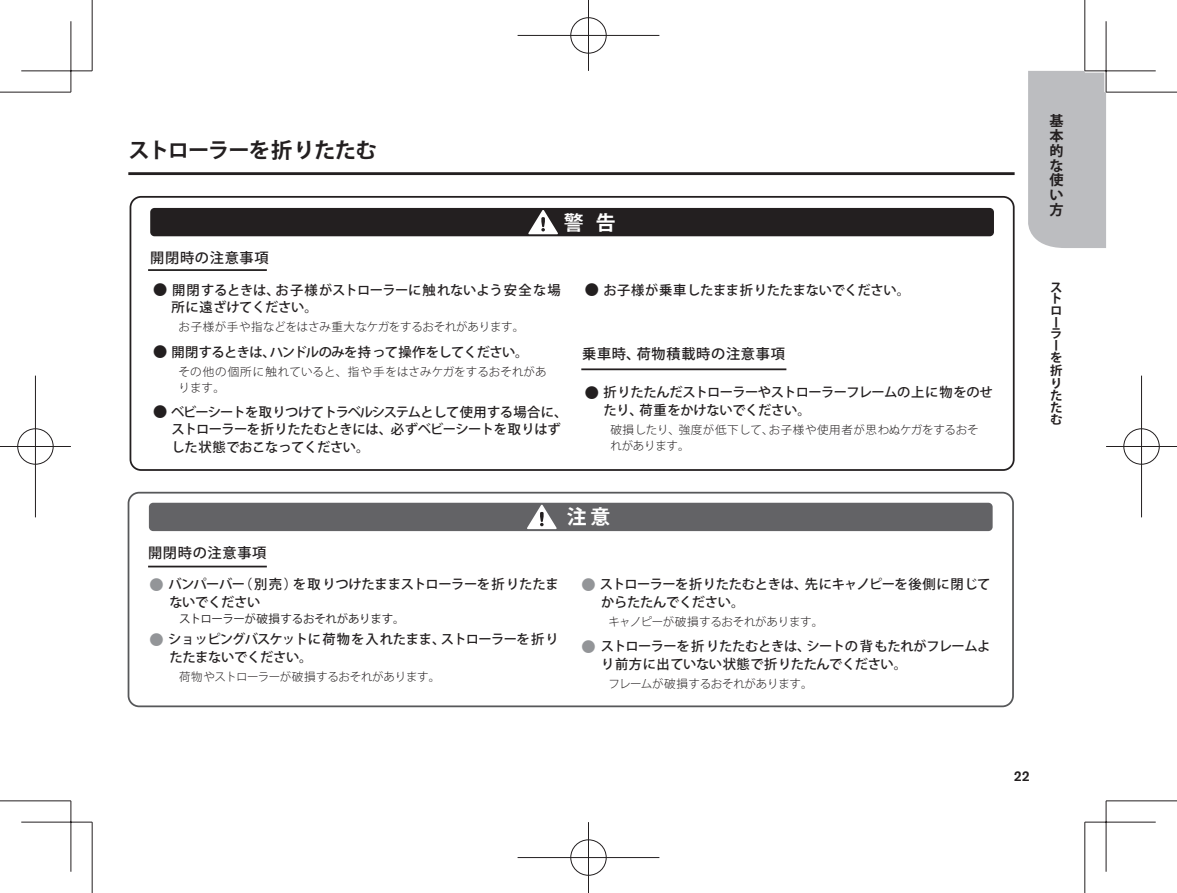
<style>
.page{position:relative;width:1177px;height:893px;background:#fff}
.page>*{position:absolute;margin:0;border:0;box-sizing:border-box;transform-origin:0 0}
.t1{font:700 21.25px "Koz Go Pro";letter-spacing:-.05em;color:#231f20}
.t2{font:700 19.75px "Koz Go Pro";color:#fff}
.t3{font:500 14.25px "Koz Go Pro";letter-spacing:.05em;color:#231f20}
.t4{font:700 14.25px/15px "Koz Go Pro";color:#231f20;text-align:justify}
.t5{font:500 14.25px "Akzidenz Grotesk Pro";color:#231f20}
.t6{font:500 13.25px/17.2px "Koz Go Pro";letter-spacing:-.025em;color:#231f20}
.t7{font:500 13.25px "Koz Go Pro";letter-spacing:-.045em;color:#231f20}
.t8{font:700 12.5px/12px "Koz Go Pro";color:#231f20}
.t9{font:300 11.5px "Koz Go Pro";letter-spacing:-.025em;color:#231f20}
.t10{font:300 11.5px/16px "Koz Go Pro";letter-spacing:.01em;color:#231f20}
.t11{font:300 11.5px/16px "Koz Go Pro";color:#231f20}
.t12{font:11.5px "Koz Go Pro";letter-spacing:-.025em;color:#231f20}
.s1{font-weight:700;font-size:14.25px}
.s2{font-weight:700;font-size:14.25px;color:#939598}
</style>
<div class="page">
<div style="left:1028px;top:71px;width:78px;height:177px;background:#bcbdc0"></div>
<hr style="left:581px;top:368px;width:205px;height:2px;background:#231f20">
<hr style="left:128px;top:172px;width:886px;height:3px;background:#231f20">
<div style="left:130px;top:196px;width:884px;height:275px;border:2px solid #231f20;border-radius:11px"></div>
<div style="left:150px;top:208px;width:843px;height:28px;background:#231f20;border-radius:4px"></div>
<svg style="left:528px;top:210px;width:30px;height:24px"></svg>
<svg style="left:541px;top:217px;width:4px;height:10px"></svg>
<hr style="left:148px;top:566px;width:119px;height:1px;background:#231f20">
<div style="left:128px;top:492px;width:885px;height:215px;border:2px solid #57585a;border-radius:11px"></div>
<div style="left:149px;top:503px;width:843px;height:28px;background:#636366;border-radius:4px"></div>
<svg style="left:527px;top:505px;width:29px;height:24px"></svg>
<hr style="left:148px;top:269px;width:119px;height:2px;background:#231f20">
<svg style="left:0;top:91px;width:69px;height:1px"></svg>
<svg style="left:1107px;top:91px;width:69px;height:1px"></svg>
<svg style="left:0;top:801px;width:69px;height:1px"></svg>
<svg style="left:1107px;top:801px;width:69px;height:1px"></svg>
<svg style="left:91px;top:0;width:1px;height:69px"></svg>
<svg style="left:91px;top:824px;width:1px;height:69px"></svg>
<svg style="left:1085px;top:0;width:1px;height:69px"></svg>
<svg style="left:1085px;top:824px;width:1px;height:69px"></svg>
<svg style="left:21px;top:69px;width:71px;height:3px"></svg>
<svg style="left:1084px;top:69px;width:71px;height:4px"></svg>
<svg style="left:21px;top:821px;width:71px;height:3px"></svg>
<svg style="left:1084px;top:821px;width:71px;height:3px"></svg>
<svg style="left:69px;top:21px;width:4px;height:71px"></svg>
<svg style="left:69px;top:801px;width:4px;height:71px"></svg>
<hr style="left:1104px;top:21px;width:3px;height:71px;background:#fff">
<hr style="left:1104px;top:801px;width:3px;height:71px;background:#fff">
<hr style="left:0;top:92px;width:71px;height:1px;background:#231f20">
<hr style="left:1106px;top:92px;width:70px;height:1px;background:#231f20">
<hr style="left:0;top:800px;width:71px;height:1px;background:#231f20">
<hr style="left:1106px;top:800px;width:70px;height:1px;background:#231f20">
<hr style="left:92px;top:0;width:1px;height:71px;background:#231f20">
<hr style="left:92px;top:822px;width:1px;height:71px;background:#231f20">
<hr style="left:1084px;top:0;width:1px;height:71px;background:#231f20">
<hr style="left:1084px;top:822px;width:1px;height:71px;background:#231f20">
<hr style="left:21px;top:70px;width:71px;height:1px;background:#231f20">
<hr style="left:1084px;top:70px;width:71px;height:1px;background:#231f20">
<hr style="left:21px;top:822px;width:71px;height:1px;background:#231f20">
<hr style="left:1084px;top:822px;width:71px;height:1px;background:#231f20">
<hr style="left:70px;top:21px;width:1px;height:71px;background:#231f20">
<hr style="left:70px;top:801px;width:1px;height:71px;background:#231f20">
<hr style="left:1105px;top:21px;width:1px;height:71px;background:#231f20">
<hr style="left:1105px;top:801px;width:1px;height:71px;background:#231f20">
<div style="left:569px;top:16px;width:39px;height:39px;border:4px solid #fff;border-radius:50%"></div>
<hr style="left:517px;top:34px;width:142px;height:3px;background:#fff">
<hr style="left:586px;top:0;width:4px;height:71px;background:#fff">
<div style="left:570px;top:17px;width:36px;height:37px;border:1px solid #231f20;border-radius:50%"></div>
<hr style="left:517px;top:35px;width:142px;height:1px;background:#231f20">
<hr style="left:588px;top:0;width:1px;height:71px;background:#231f20">
<div style="left:569px;top:838px;width:39px;height:39px;border:4px solid #fff;border-radius:50%"></div>
<hr style="left:517px;top:856px;width:142px;height:3px;background:#fff">
<hr style="left:586px;top:822px;width:4px;height:71px;background:#fff">
<div style="left:570px;top:839px;width:36px;height:37px;border:1px solid #231f20;border-radius:50%"></div>
<hr style="left:517px;top:857px;width:142px;height:1px;background:#231f20">
<hr style="left:588px;top:822px;width:1px;height:71px;background:#231f20">
<div style="left:16px;top:427px;width:39px;height:39px;border:4px solid #fff;border-radius:50%"></div>
<hr style="left:0;top:445px;width:71px;height:3px;background:#fff">
<hr style="left:34px;top:376px;width:3px;height:141px;background:#fff">
<div style="left:17px;top:428px;width:37px;height:37px;border:1px solid #231f20;border-radius:50%"></div>
<hr style="left:0;top:446px;width:71px;height:1px;background:#231f20">
<hr style="left:35px;top:376px;width:1px;height:141px;background:#231f20">
<div style="left:1121px;top:427px;width:39px;height:39px;border:4px solid #fff;border-radius:50%"></div>
<hr style="left:1106px;top:445px;width:70px;height:3px;background:#fff">
<hr style="left:1139px;top:376px;width:4px;height:141px;background:#fff">
<div style="left:1123px;top:428px;width:36px;height:37px;border:1px solid #231f20;border-radius:50%"></div>
<hr style="left:1106px;top:446px;width:70px;height:1px;background:#231f20">
<hr style="left:1141px;top:376px;width:1px;height:141px;background:#231f20">
<h1 class="t1" style="left:128px;top:137px;width:250px">ストローラーを折りたたむ</h1>
<h2 class="t2" style="left:564px;top:210px;width:53px">警 告</h2>
<p class="t3" style="left:150px;top:249px;width:120px">開閉時の注意事項</p>
<p class="t6" style="left:171px;top:282px;width:391px;text-indent:-18px"><span class="s1">●</span> 開閉するときは、お子様がストローラーに触れないよう安全な場所に遠ざけてください。</p>
<p class="t9" style="left:178px;top:320px;width:347px">お子様が手や指などをはさみ重大なケガをするおそれがあります。</p>
<p class="t7" style="left:153px;top:343px;width:377px"><span class="s1">●</span> 開閉するときは、ハンドルのみを持って操作をしてください。</p>
<p class="t11" style="left:178px;top:364px;width:369px">その他の個所に触れていると、指や手をはさみケガをするおそれがあります。</p>
<p class="t6" style="left:171px;top:404px;width:397px;text-indent:-18px"><span class="s1">●</span> ベビーシートを取りつけてトラベルシステムとして使用する場合に、ストローラーを折りたたむときには、必ずベビーシートを取りはずした状態でおこなってください。</p>
<p class="t6" style="left:585px;top:282px;width:326px"><span class="s1">●</span> お子様が乗車したまま折りたたまないでください。</p>
<p class="t3" style="left:582px;top:344px;width:204px">乗車時、荷物積載時の注意事項</p>
<p class="t6" style="left:603px;top:384px;width:391px;text-indent:-18px"><span class="s1">●</span> 折りたたんだストローラーやストローラーフレームの上に物をのせたり、荷重をかけないでください。</p>
<p class="t10" style="left:610px;top:422px;width:369px">破損したり、強度が低下して、お子様や使用者が思わぬケガをするおそれがあります。</p>
<p class="t3" style="left:148px;top:543px;width:120px">開閉時の注意事項</p>
<p class="t6" style="left:169px;top:576px;width:391px;text-indent:-20px"><span class="s2">●</span> バンパーバー（別売）を取りつけたままストローラーを折りたたまないでください</p>
<p class="t12" style="left:179px;top:611px;width:227px">ストローラーが破損するおそれがあります。</p>
<p class="t6" style="left:169px;top:631px;width:391px;text-indent:-20px"><span class="s2">●</span> ショッピングバスケットに荷物を入れたまま、ストローラーを折りたたまないでください。</p>
<p class="t9" style="left:179px;top:669px;width:262px">荷物やストローラーが破損するおそれがあります。</p>
<h2 class="t2" style="left:566px;top:504px;width:45px">注意</h2>
<p class="t6" style="left:601px;top:576px;width:391px;text-indent:-20px"><span class="s2">●</span> ストローラーを折りたたむときは、先にキャノピーを後側に閉じてからたたんでください。</p>
<p class="t9" style="left:608px;top:614px;width:216px">キャノピーが破損するおそれがあります。</p>
<p class="t6" style="left:601px;top:638px;width:391px;text-indent:-20px"><span class="s2">●</span> ストローラーを折りたたむときは、シートの背もたれがフレームより前方に出ていない状態で折りたたんでください。</p>
<p class="t9" style="left:608px;top:676px;width:206px">フレームが破損するおそれがあります。</p>
<p class="t4" style="left:1049px;top:114px;width:16px">基本的な使い方</p>
<p class="t8" style="left:1050px;top:282px;width:14px">ストローラーを折りたたむ</p>
<p class="t5" style="left:1013px;top:767px;width:17px">22</p>
</div>
